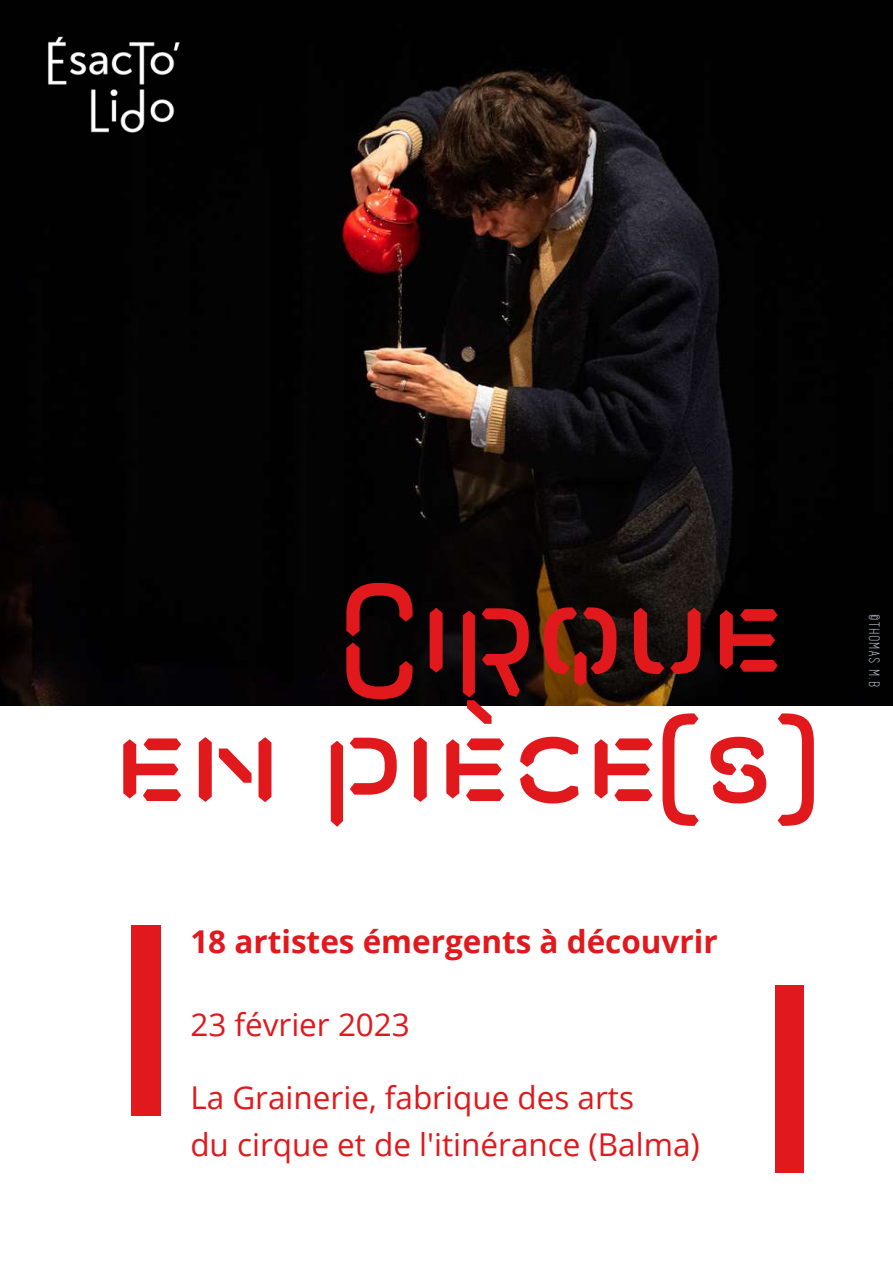
<style>
.page{position:relative;width:893px;height:1264px;background:#fff}
.page>*{position:absolute;margin:0;border:0;box-sizing:border-box;transform-origin:0 0}
.t1{font:500 129.45px/129.3px "A.ABF Lineaire";color:#e1181c;text-align:right}
.t2{font:31.5px/46px "Open Sans";color:#e1181c}
.t3{font:700 31.5px "Open Sans";color:#e1181c}
.t4{font:900 12px "Athens";letter-spacing:.135em;color:#c7d0d8}
</style>
<div class="page">
<img style="left:0;top:0;width:892px;height:705px">
<img style="left:24px;top:0;width:179px;height:174px">
<div style="left:131px;top:925px;width:29px;height:190px;background:#e1181c"></div>
<div style="left:775px;top:985px;width:28px;height:188px;background:#e1181c"></div>
<h1 class="t1" style="left:114px;top:574px;width:704px">Cirque<br>en pièce(s)</h1>
<p class="t3" style="left:190px;top:919px;width:529px">18 artistes émergents à découvrir</p>
<p class="t2" style="left:190px;top:1001px;width:221px">23 février 2023</p>
<p class="t2" style="left:190px;top:1074px;width:511px">La Grainerie, fabrique des arts<br>du cirque et de l'itinérance (Balma)</p>
<p class="t4" style="left:883px;top:615px;width:74px;rotate:90deg">©THOMAS M.B</p>
</div>
